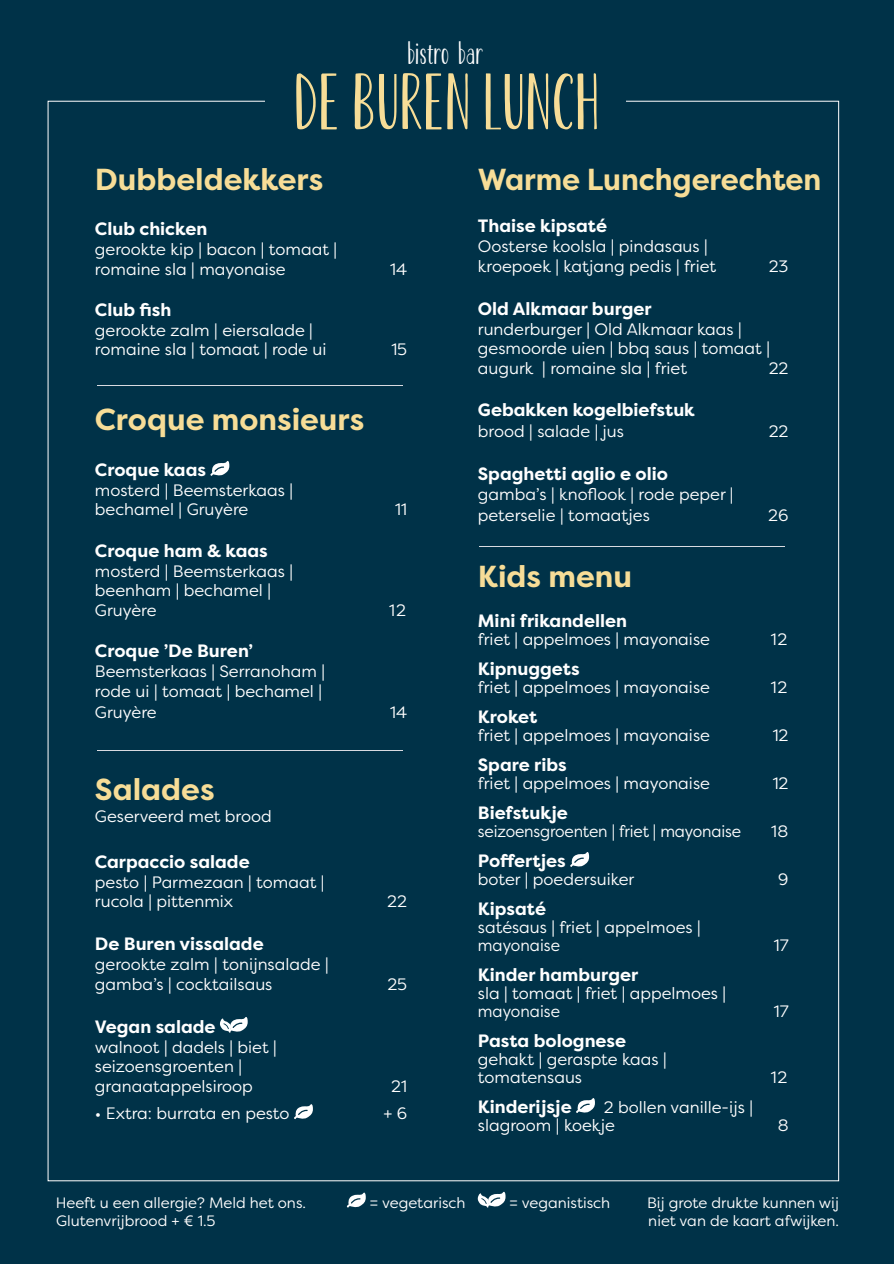
<style>
.page{position:relative;width:894px;height:1264px;background:#fff}
.page>*{position:absolute;margin:0;border:0;box-sizing:border-box;transform-origin:0 0}
.t1{font:81.45px "LUELLA";color:#f8dd97}
.t2{font:73.65px "LUELLA";color:#f7dd97}
.t3{font:700 30.3px "Filson Pro";color:#f7dd97}
.t4{font:700 30.3px "Filson Pro";color:#f7dd97;scale:.96 1}
.t5{font:28.05px "LUELLA";color:#fff}
.t6{font:700 17.85px "Filson Pro";color:#fff}
.t7{font:16.5px/19.8px "Filson Pro";color:#fff}
.t8{font:16.5px "Filson Pro";color:#fff;scale:.95 1}
.t9{font:15px "Filson Pro";color:#fff}
</style>
<div class="page">
<div style="left:0;top:0;width:893px;height:1264px;background:#003248"></div>
<svg style="left:210px;top:461px;width:19px;height:15px"></svg>
<svg style="left:220px;top:1017px;width:28px;height:16px"></svg>
<svg style="left:294px;top:1104px;width:19px;height:16px"></svg>
<svg style="left:570px;top:852px;width:19px;height:15px"></svg>
<svg style="left:576px;top:1098px;width:19px;height:15px"></svg>
<hr style="left:97px;top:385px;width:306px;height:1px;background:#d8dbe1">
<hr style="left:479px;top:545px;width:305px;height:1px;background:#d8dbe1">
<hr style="left:97px;top:750px;width:306px;height:1px;background:#d8dbe1">
<svg style="left:346px;top:1192px;width:20px;height:16px"></svg>
<svg style="left:477px;top:1191px;width:28px;height:17px"></svg>
<h3 class="t5" style="left:408px;top:37px;width:77px">bistro bar</h3>
<h1 class="t1" style="left:348px;top:54px;width:197px">DE BUREN</h1>
<h2 class="t2" style="left:296px;top:61px;width:307px">DE BUREN LUNCH</h2>
<h3 class="t3" style="left:95px;top:167px;width:230px">Dubbeldekkers</h3>
<p class="t6" style="left:95px;top:222px;width:114px">Club chicken</p>
<p class="t7" style="left:95px;top:240px;width:244px">gerookte kip | bacon | tomaat | romaine sla | mayonaise</p>
<p class="t6" style="left:95px;top:302px;width:78px">Club fish</p>
<p class="t7" style="left:95px;top:321px;width:233px">gerookte zalm | eiersalade | romaine sla | tomaat | rode ui</p>
<h3 class="t3" style="left:95px;top:408px;width:271px">Croque monsieurs</h3>
<p class="t6" style="left:95px;top:462px;width:113px">Croque kaas</p>
<p class="t7" style="left:95px;top:481px;width:199px">mosterd | Beemsterkaas | bechamel | Gruyère</p>
<p class="t6" style="left:95px;top:543px;width:174px">Croque ham &amp; kaas</p>
<p class="t7" style="left:95px;top:562px;width:199px">mosterd | Beemsterkaas | beenham | bechamel |<br>Gruyère</p>
<p class="t7" style="left:390px;top:260px;width:19px">14</p>
<p class="t7" style="left:391px;top:341px;width:17px">15</p>
<p class="t7" style="left:395px;top:501px;width:13px">11</p>
<p class="t7" style="left:389px;top:602px;width:18px">12</p>
<p class="t6" style="left:95px;top:644px;width:160px">Croque ’De Buren’</p>
<p class="t7" style="left:95px;top:663px;width:231px">Beemsterkaas | Serranoham | rode ui | tomaat | bechamel |</p>
<p class="t7" style="left:95px;top:704px;width:63px">Gruyère</p>
<p class="t7" style="left:390px;top:704px;width:19px">14</p>
<h3 class="t3" style="left:95px;top:777px;width:121px">Salades</h3>
<p class="t7" style="left:95px;top:808px;width:178px">Geserveerd met brood</p>
<p class="t6" style="left:95px;top:854px;width:156px">Carpaccio salade</p>
<p class="t7" style="left:95px;top:873px;width:231px">pesto | Parmezaan | tomaat | rucola | pittenmix</p>
<p class="t6" style="left:95px;top:937px;width:170px">De Buren vissalade</p>
<p class="t7" style="left:95px;top:956px;width:235px">gerookte zalm | tonijnsalade | gamba’s | cocktailsaus</p>
<p class="t6" style="left:95px;top:1019px;width:122px">Vegan salade</p>
<p class="t7" style="left:95px;top:1038px;width:183px">walnoot | dadels | biet | seizoensgroenten | granaatappelsiroop</p>
<p class="t7" style="left:387px;top:893px;width:21px">22</p>
<p class="t7" style="left:387px;top:975px;width:21px">25</p>
<p class="t7" style="left:391px;top:1078px;width:17px">21</p>
<p class="t7" style="left:95px;top:1105px;width:196px">• Extra: burrata en pesto</p>
<p class="t7" style="left:383px;top:1105px;width:25px">+ 6</p>
<h3 class="t4" style="left:478px;top:167px;width:359px">Warme Lunchgerechten</h3>
<p class="t6" style="left:478px;top:219px;width:131px">Thaise kipsaté</p>
<p class="t7" style="left:478px;top:238px;width:240px">Oosterse koolsla | pindasaus | kroepoek | katjang pedis | friet</p>
<p class="t7" style="left:768px;top:258px;width:21px">23</p>
<p class="t6" style="left:478px;top:301px;width:175px">Old Alkmaar burger</p>
<p class="t7" style="left:478px;top:320px;width:293px">runderburger | Old Alkmaar kaas | gesmoorde uien | bbq saus | tomaat | augurk | romaine sla | friet</p>
<p class="t7" style="left:768px;top:360px;width:21px">22</p>
<p class="t6" style="left:478px;top:402px;width:218px">Gebakken kogelbiefstuk</p>
<p class="t7" style="left:478px;top:423px;width:147px">brood | salade | jus</p>
<p class="t7" style="left:768px;top:423px;width:21px">22</p>
<p class="t6" style="left:478px;top:466px;width:192px">Spaghetti aglio e olio</p>
<p class="t7" style="left:478px;top:484px;width:257px;line-height:21.5px">gamba’s | knoflook | rode peper | peterselie | tomaatjes</p>
<p class="t7" style="left:768px;top:507px;width:22px">26</p>
<h3 class="t3" style="left:478px;top:565px;width:156px">Kids menu</h3>
<p class="t6" style="left:478px;top:613px;width:151px">Mini frikandellen</p>
<p class="t7" style="left:478px;top:630px;width:233px">friet | appelmoes | mayonaise</p>
<p class="t7" style="left:770px;top:630px;width:18px">12</p>
<p class="t6" style="left:478px;top:661px;width:103px">Kipnuggets</p>
<p class="t7" style="left:478px;top:678px;width:233px">friet | appelmoes | mayonaise</p>
<p class="t7" style="left:770px;top:678px;width:18px">12</p>
<p class="t6" style="left:478px;top:709px;width:61px">Kroket</p>
<p class="t7" style="left:478px;top:726px;width:233px">friet | appelmoes | mayonaise</p>
<p class="t7" style="left:772px;top:726px;width:17px">12</p>
<p class="t6" style="left:478px;top:757px;width:90px">Spare ribs</p>
<p class="t7" style="left:478px;top:774px;width:233px">friet | appelmoes | mayonaise</p>
<p class="t7" style="left:772px;top:774px;width:17px">12</p>
<p class="t6" style="left:478px;top:805px;width:91px">Biefstukje</p>
<p class="t8" style="left:478px;top:824px;width:278px">seizoensgroenten | friet | mayonaise</p>
<p class="t7" style="left:771px;top:822px;width:19px">18</p>
<p class="t6" style="left:478px;top:853px;width:89px">Poffertjes</p>
<p class="t7" style="left:478px;top:870px;width:158px">boter | poedersuiker</p>
<p class="t7" style="left:778px;top:870px;width:12px">9</p>
<p class="t6" style="left:478px;top:901px;width:70px">Kipsaté</p>
<p class="t7" style="left:478px;top:919px;width:224px;line-height:18px">satésaus | friet | appelmoes | mayonaise</p>
<p class="t7" style="left:773px;top:936px;width:16px">17</p>
<p class="t6" style="left:478px;top:967px;width:162px">Kinder hamburger</p>
<p class="t7" style="left:478px;top:985px;width:250px;line-height:18px">sla | tomaat | friet | appelmoes | mayonaise</p>
<p class="t6" style="left:478px;top:1033px;width:150px">Pasta bolognese</p>
<p class="t7" style="left:478px;top:1051px;width:190px;line-height:18px">gehakt | geraspte kaas | tomatensaus</p>
<p class="t6" style="left:478px;top:1099px;width:95px">Kinderijsje</p>
<p class="t7" style="left:478px;top:1099px;width:276px;line-height:18px;text-indent:126px">2 bollen vanille-ijs | slagroom | koekje</p>
<p class="t7" style="left:773px;top:1002px;width:16px">17</p>
<p class="t7" style="left:770px;top:1068px;width:18px">12</p>
<p class="t7" style="left:777px;top:1116px;width:12px">8</p>
<p class="t9" style="left:56px;top:1196px;width:252px">Heeft u een allergie? Meld het ons.</p>
<p class="t9" style="left:369px;top:1196px;width:98px">= vegetarisch</p>
<p class="t9" style="left:509px;top:1196px;width:103px">= veganistisch</p>
<p class="t9" style="left:647px;top:1196px;width:193px">Bij grote drukte kunnen wij</p>
<p class="t9" style="left:56px;top:1214px;width:161px">Glutenvrijbrood + € 1.5</p>
<p class="t9" style="left:648px;top:1214px;width:192px">niet van de kaart afwijken.</p>
</div>
